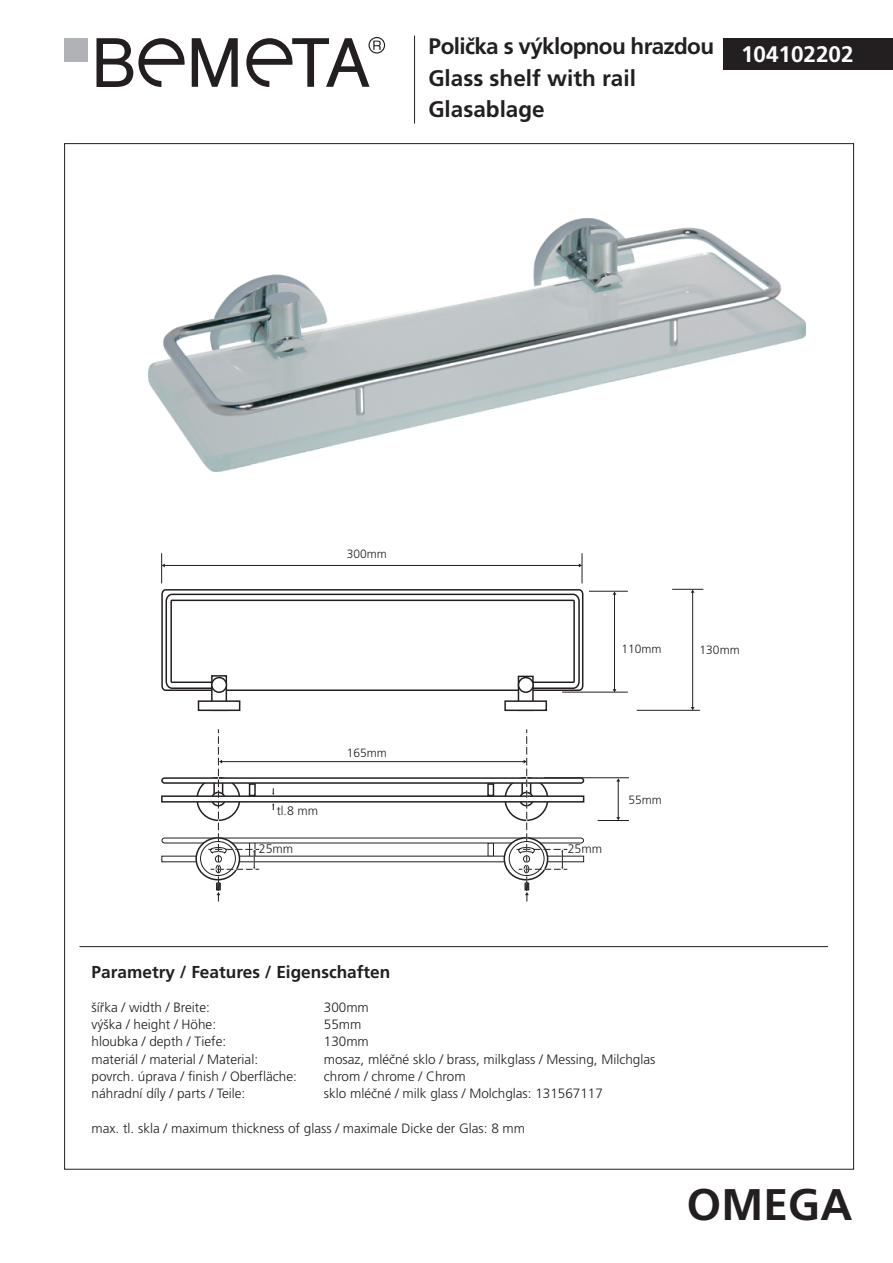
<style>
.page{position:relative;width:893px;height:1263px;background:#fff}
.page>*{position:absolute;margin:0;border:0;box-sizing:border-box;transform-origin:0 0}
.t1{font:700 44.25px "Frutiger CE";color:#231f20}
.t2{font:700 22.5px/31.5px "Frutiger CE";color:#231f20}
.t3{font:700 22.5px "Frutiger CE";color:#fff}
.t4{font:700 17.25px "Frutiger CE";color:#231f20}
.t5{font:300 13.5px "Frutiger CE";color:#231f20}
.t6{font:300 12.45px "Frutiger CE";color:#231f20}
.t7{font:300 12px "Frutiger CE";color:#231f20}
</style>
<div class="page">
<svg style="left:488px;top:843px;width:6px;height:13px"></svg>
<div style="left:724px;top:38px;width:169px;height:32px;background:#231f20"></div>
<svg style="left:192px;top:38px;width:46px;height:49px"></svg>
<svg style="left:96px;top:38px;width:89px;height:49px"></svg>
<div style="left:65px;top:38px;width:23px;height:24px;background:#b1b2b6"></div>
<svg style="left:246px;top:37px;width:139px;height:50px"></svg>
<hr style="left:414px;top:36px;width:1px;height:88px;background:#231f20">
<hr style="left:164px;top:565px;width:415px;height:1px;background:#231f20">
<hr style="left:692px;top:592px;width:1px;height:116px;background:#231f20">
<hr style="left:618px;top:781px;width:1px;height:37px;background:#231f20">
<hr style="left:672px;top:589px;width:31px;height:1px;background:#231f20">
<hr style="left:544px;top:777px;width:85px;height:1px;background:#231f20">
<hr style="left:637px;top:710px;width:63px;height:1px;background:#231f20">
<hr style="left:598px;top:820px;width:31px;height:1px;background:#231f20">
<hr style="left:582px;top:553px;width:1px;height:30px;background:#231f20">
<hr style="left:161px;top:553px;width:1px;height:30px;background:#231f20">
<hr style="left:222px;top:761px;width:302px;height:1px;background:#231f20">
<svg style="left:197px;top:778px;width:43px;height:42px"></svg>
<div style="left:196px;top:777px;width:44px;height:44px;border:2px solid #231f20;border-radius:50%"></div>
<svg style="left:505px;top:778px;width:43px;height:42px"></svg>
<div style="left:504px;top:777px;width:44px;height:44px;border:2px solid #231f20;border-radius:50%"></div>
<svg style="left:161px;top:795px;width:423px;height:7px"></svg>
<div style="left:161px;top:777px;width:423px;height:7px;border:2px solid #231f20;border-radius:3px"></div>
<svg style="left:161px;top:589px;width:423px;height:103px"></svg>
<div style="left:211px;top:675px;width:16px;height:36px;background:#fff;border:2px solid #231f20"></div>
<div style="left:198px;top:700px;width:42px;height:11px;background:#fff;border:2px solid #231f20"></div>
<div style="left:211px;top:677px;width:16px;height:16px;border:2px solid #231f20;border-radius:50%"></div>
<div style="left:518px;top:676px;width:16px;height:35px;background:#fff;border:2px solid #231f20"></div>
<div style="left:504px;top:700px;width:43px;height:11px;background:#fff;border:2px solid #231f20"></div>
<div style="left:518px;top:677px;width:16px;height:16px;border:2px solid #231f20;border-radius:50%"></div>
<svg style="left:487px;top:783px;width:7px;height:13px"></svg>
<svg style="left:162px;top:856px;width:422px;height:6px"></svg>
<div style="left:162px;top:838px;width:422px;height:5px;border:1px solid #231f20;border-radius:3px"></div>
<img style="left:148px;top:218px;width:657px;height:254px">
<svg style="left:272px;top:788px;width:2px;height:7px"></svg>
<svg style="left:272px;top:803px;width:2px;height:7px"></svg>
<svg style="left:196px;top:838px;width:43px;height:42px"></svg>
<div style="left:195px;top:837px;width:45px;height:43px;border:2px solid #231f20;border-radius:50%"></div>
<svg style="left:504px;top:838px;width:44px;height:42px"></svg>
<div style="left:504px;top:837px;width:44px;height:43px;border:2px solid #231f20;border-radius:50%"></div>
<hr style="left:614px;top:594px;width:1px;height:96px;background:#231f20">
<hr style="left:589px;top:591px;width:39px;height:1px;background:#231f20">
<hr style="left:562px;top:692px;width:66px;height:1px;background:#231f20">
<svg style="left:514px;top:729px;width:53px;height:172px"></svg>
<svg style="left:206px;top:729px;width:53px;height:172px"></svg>
<div style="left:509px;top:841px;width:35px;height:35px;border:1px solid #231f20;border-radius:50%"></div>
<div style="left:200px;top:841px;width:35px;height:35px;border:1px solid #231f20;border-radius:50%"></div>
<hr style="left:80px;top:946px;width:748px;height:1px;background:#231f20">
<h2 class="t2" style="left:428px;top:31px;width:287px">Polička s výklopnou hrazdou<br>Glass shelf with rail<br>Glasablage</h2>
<h2 class="t3" style="left:741px;top:42px;width:114px">104102202</h2>
<p class="t7" style="left:347px;top:547px;width:42px">300mm</p>
<p class="t7" style="left:347px;top:746px;width:42px">165mm</p>
<p class="t7" style="left:621px;top:642px;width:42px">110mm</p>
<p class="t7" style="left:700px;top:643px;width:42px">130mm</p>
<p class="t6" style="left:277px;top:804px;width:43px">tl.8 mm</p>
<p class="t6" style="left:259px;top:842px;width:36px">25mm</p>
<p class="t6" style="left:568px;top:841px;width:36px">25mm</p>
<p class="t7" style="left:628px;top:793px;width:35px">55mm</p>
<p class="t4" style="left:92px;top:962px;width:300px">Parametry / Features / Eigenschaften</p>
<p class="t5" style="left:92px;top:999px;width:120px">šířka / width / Breite:</p>
<p class="t5" style="left:324px;top:999px;width:47px">300mm</p>
<p class="t5" style="left:92px;top:1017px;width:126px">výška / height / Höhe:</p>
<p class="t5" style="left:324px;top:1017px;width:39px">55mm</p>
<p class="t5" style="left:92px;top:1034px;width:136px">hloubka / depth / Tiefe:</p>
<p class="t5" style="left:324px;top:1034px;width:47px">130mm</p>
<p class="t5" style="left:92px;top:1051px;width:168px">materiál / material / Material:</p>
<p class="t5" style="left:324px;top:1051px;width:333px">mosaz, mléčné sklo / brass, milkglass / Messing, Milchglas</p>
<p class="t5" style="left:92px;top:1068px;width:207px">povrch. úprava / finish / Oberfläche:</p>
<p class="t5" style="left:324px;top:1068px;width:143px">chrom / chrome / Chrom</p>
<p class="t5" style="left:92px;top:1086px;width:155px">náhradní díly / parts / Teile:</p>
<p class="t5" style="left:324px;top:1086px;width:281px">sklo mléčné / milk glass / Molchglas: 131567117</p>
<p class="t5" style="left:92px;top:1120px;width:435px">max. tl. skla / maximum thickness of glass / maximale Dicke der Glas: 8 mm</p>
<h1 class="t1" style="left:687px;top:1179px;width:167px">OMEGA</h1>
</div>
